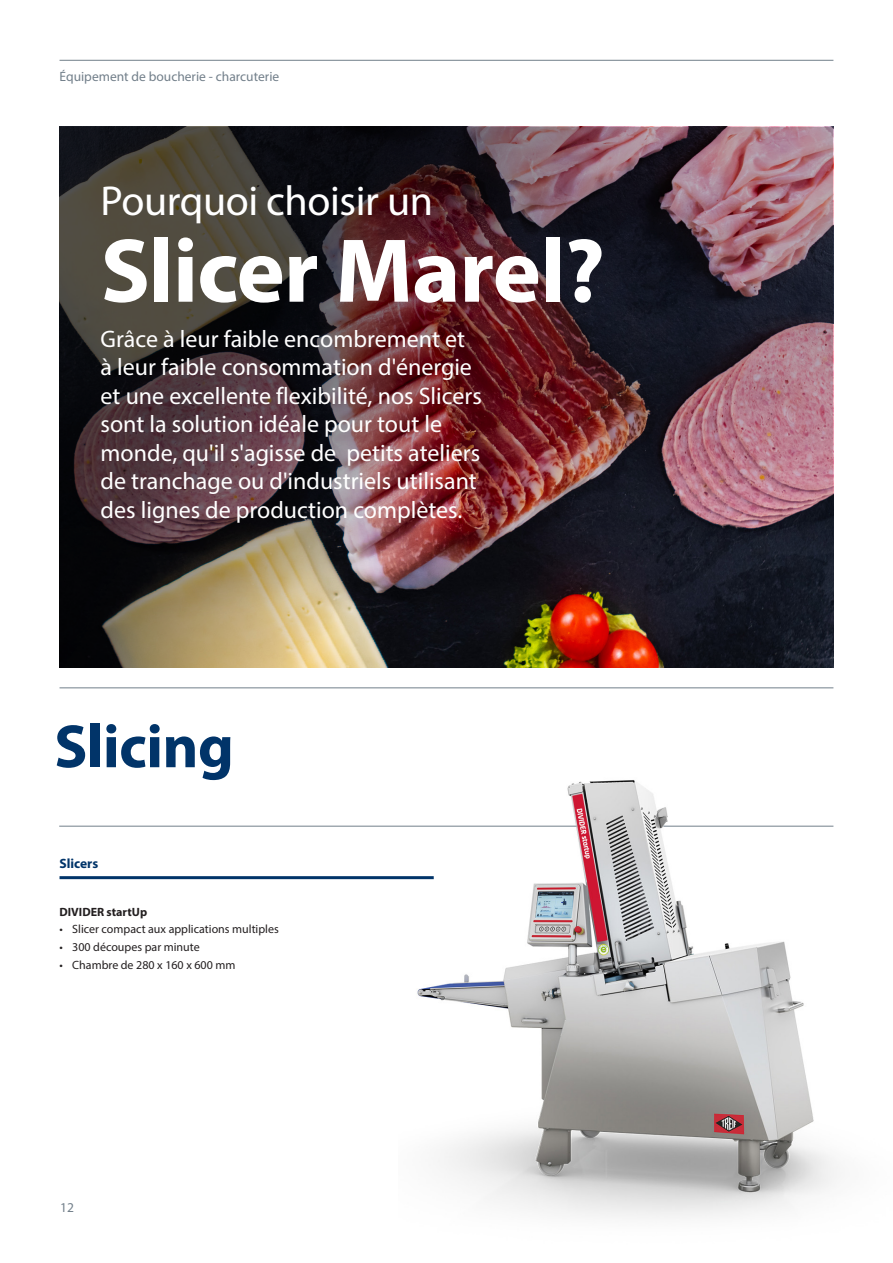
<style>
.page{position:relative;width:893px;height:1263px;background:#fff}
.page>*{position:absolute;margin:0;border:0;box-sizing:border-box;transform-origin:0 0}
.t1{font:700 91.5px "Myriad Pro";letter-spacing:-.01em;color:#fff}
.t2{font:700 61.5px "Myriad Pro";letter-spacing:-.01em;color:#013469}
.t3{font:42px "Myriad Pro";letter-spacing:-.01em;color:#fff}
.t4{font:24px/28.5px "Myriad Pro";color:#fff}
.t5{font:13.5px "Myriad Pro";color:#727f8a}
.t6{font:700 13.5px "Myriad Pro";color:#013469}
.t7{font:12px "Myriad Pro";color:#231f20}
.t8{font:700 12px "Myriad Pro";color:#231f20}
</style>
<div class="page">
<hr style="left:60px;top:60px;width:773px;height:1px;background:#727f8a">
<img style="left:60px;top:127px;width:773px;height:541px">
<img style="left:398px;top:780px;width:440px;height:438px">
<hr style="left:60px;top:876px;width:374px;height:3px;background:#013469">
<hr style="left:60px;top:687px;width:773px;height:1px;background:#727f8a">
<hr style="left:59px;top:826px;width:518px;height:1px;background:#727f8a">
<hr style="left:663px;top:826px;width:170px;height:1px;background:#727f8a">
<p class="t5" style="left:60px;top:69px;width:221px">Équipement de boucherie - charcuterie</p>
<h3 class="t3" style="left:101px;top:179px;width:334px">Pourquoi choisir un</h3>
<h1 class="t1" style="left:101px;top:225px;width:506px">Slicer Marel?</h1>
<p class="t4" style="left:101px;top:325px;width:383px">Grâce à leur faible encombrement et à leur faible consommation d'énergie et une excellente flexibilité, nos Slicers sont la solution idéale pour tout le monde, qu'il s'agisse de petits ateliers de tranchage ou d'industriels utilisant des lignes de production complètes.</p>
<h2 class="t2" style="left:54px;top:716px;width:181px">Slicing</h2>
<p class="t6" style="left:60px;top:856px;width:40px">Slicers</p>
<p class="t8" style="left:60px;top:905px;width:89px">DIVIDER startUp</p>
<p class="t7" style="left:60px;top:923px;width:221px">• Slicer compact aux applications multiples</p>
<p class="t7" style="left:60px;top:941px;width:142px">• 300 découpes par minute</p>
<p class="t7" style="left:60px;top:959px;width:177px">• Chambre de 280 x 160 x 600 mm</p>
<p class="t5" style="left:60px;top:1201px;width:15px">12</p>
</div>
